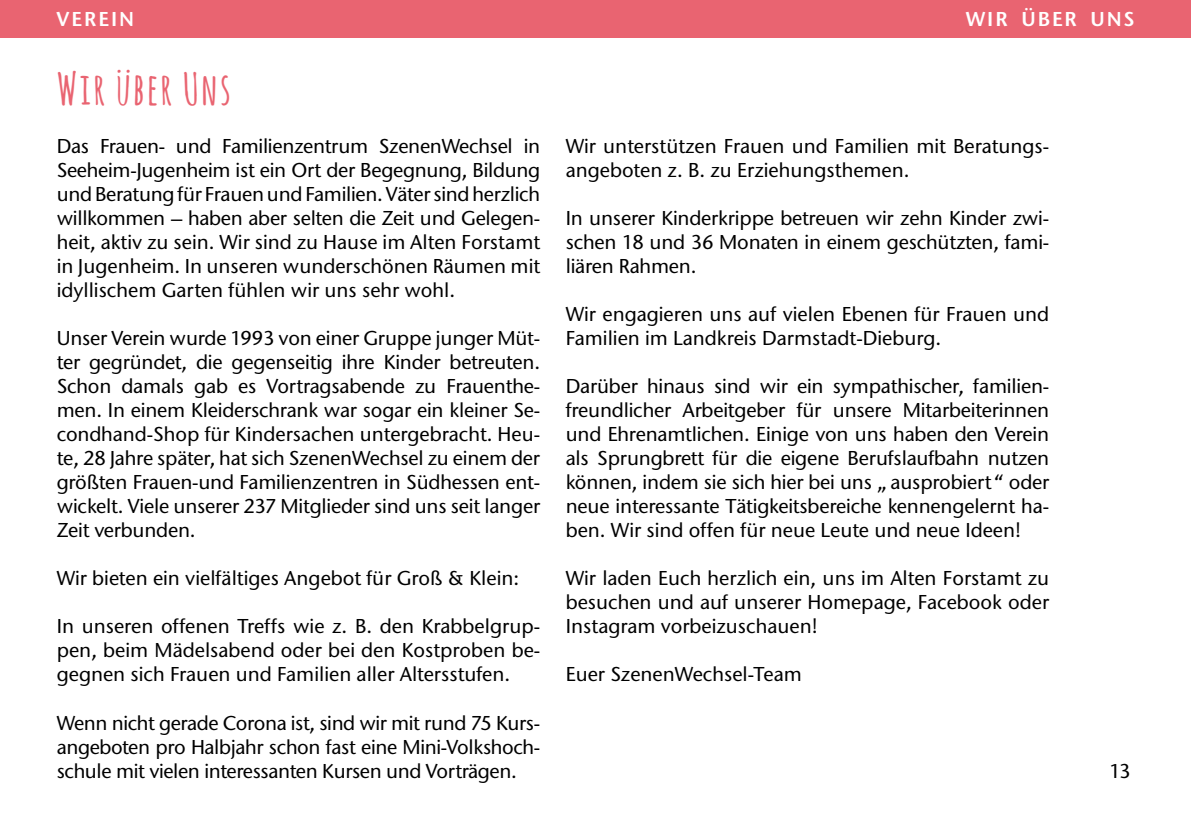
<style>
.page{position:relative;width:1191px;height:840px;background:#fff}
.page>*{position:absolute;margin:0;border:0;box-sizing:border-box;transform-origin:0 0}
.t1{font:700 44px "Amatic SC";letter-spacing:.05em;color:#e96471}
.t2{font:500 20px/24px "Stone Sans ITC Std";color:#000;text-align:justify}
.t3{font:600 20px "Stone Sans ITC Std";letter-spacing:.1em;color:#fff}
</style>
<div class="page">
<div style="left:0;top:0;width:1191px;height:37px;background:#e96471"></div>
<div style="left:45px;top:0;width:1100px;height:38px;background:#e96471"></div>
<p class="t3" style="left:56px;top:7px;width:79px">VEREIN</p>
<p class="t3" style="left:965px;top:7px;width:170px">WIR ÜBER UNS</p>
<h1 class="t1" style="left:57px;top:57px;width:175px">Wir über Uns</h1>
<p class="t2" style="left:57px;top:134px;width:485px">Das Frauen- und Familienzentrum SzenenWechsel in Seeheim-Jugenheim ist ein Ort der Begegnung, Bildung und Beratung für Frauen und Familien. Väter sind herzlich willkommen – haben aber selten die Zeit und Gelegen&shy;heit, aktiv zu sein. Wir sind zu Hause im Alten Forstamt in Jugenheim. In unseren wunderschönen Räumen mit idyllischem Garten fühlen wir uns sehr wohl.</p>
<p class="t2" style="left:57px;top:326px;width:485px">Unser Verein wurde 1993 von einer Gruppe junger Müt&shy;ter gegründet, die gegenseitig ihre Kinder betreuten.<br>Schon damals gab es Vortragsabende zu Frauenthe&shy;men. In einem Kleiderschrank war sogar ein kleiner Se&shy;condhand-Shop für Kindersachen untergebracht. Heu&shy;te, 28 Jahre später, hat sich SzenenWechsel zu einem der größten Frauen-und Familienzentren in Südhessen ent&shy;wickelt. Viele unserer 237 Mitglieder sind uns seit langer Zeit verbunden.</p>
<p class="t2" style="left:57px;top:566px;width:464px">Wir bieten ein vielfältiges Angebot für Groß &amp; Klein:</p>
<p class="t2" style="left:57px;top:614px;width:485px">In unseren offenen Treffs wie z. B. den Krabbelgrup&shy;pen, beim Mädelsabend oder bei den Kostproben be&shy;gegnen sich Frauen und Familien aller Altersstufen.</p>
<p class="t2" style="left:57px;top:710px;width:485px">Wenn nicht gerade Corona ist, sind wir mit rund 75 Kurs&shy;angeboten pro Halbjahr schon fast eine Mini-Volkshoch&shy;schule mit vielen interessanten Kursen und Vorträgen.</p>
<p class="t2" style="left:566px;top:134px;width:485px">Wir unterstützen Frauen und Familien mit Beratungs&shy;angeboten z. B. zu Erziehungsthemen.</p>
<p class="t2" style="left:566px;top:206px;width:485px">In unserer Kinderkrippe betreuen wir zehn Kinder zwi&shy;schen 18 und 36 Monaten in einem geschützten, fami&shy;liären Rahmen.</p>
<p class="t2" style="left:566px;top:302px;width:485px">Wir engagieren uns auf vielen Ebenen für Frauen und<br>Familien im Landkreis Darmstadt-Dieburg.</p>
<p class="t2" style="left:566px;top:374px;width:485px">Darüber hinaus sind wir ein sympathischer, familien&shy;freundlicher Arbeitgeber für unsere Mitarbeiterinnen und Ehrenamtlichen. Einige von uns haben den Verein als Sprungbrett für die eigene Berufslaufbahn nutzen können, indem sie sich hier bei uns „ ausprobiert“ oder neue interessante Tätigkeitsbereiche kennengelernt ha&shy;ben. Wir sind offen für neue Leute und neue Ideen!</p>
<p class="t2" style="left:566px;top:566px;width:485px">Wir laden Euch herzlich ein, uns im Alten Forstamt zu besuchen und auf unserer Homepage, Facebook oder Instagram vorbeizuschauen!</p>
<p class="t2" style="left:566px;top:662px;width:238px">Euer SzenenWechsel-Team</p>
<p class="t2" style="left:1109px;top:758px;width:23px">13</p>
</div>
